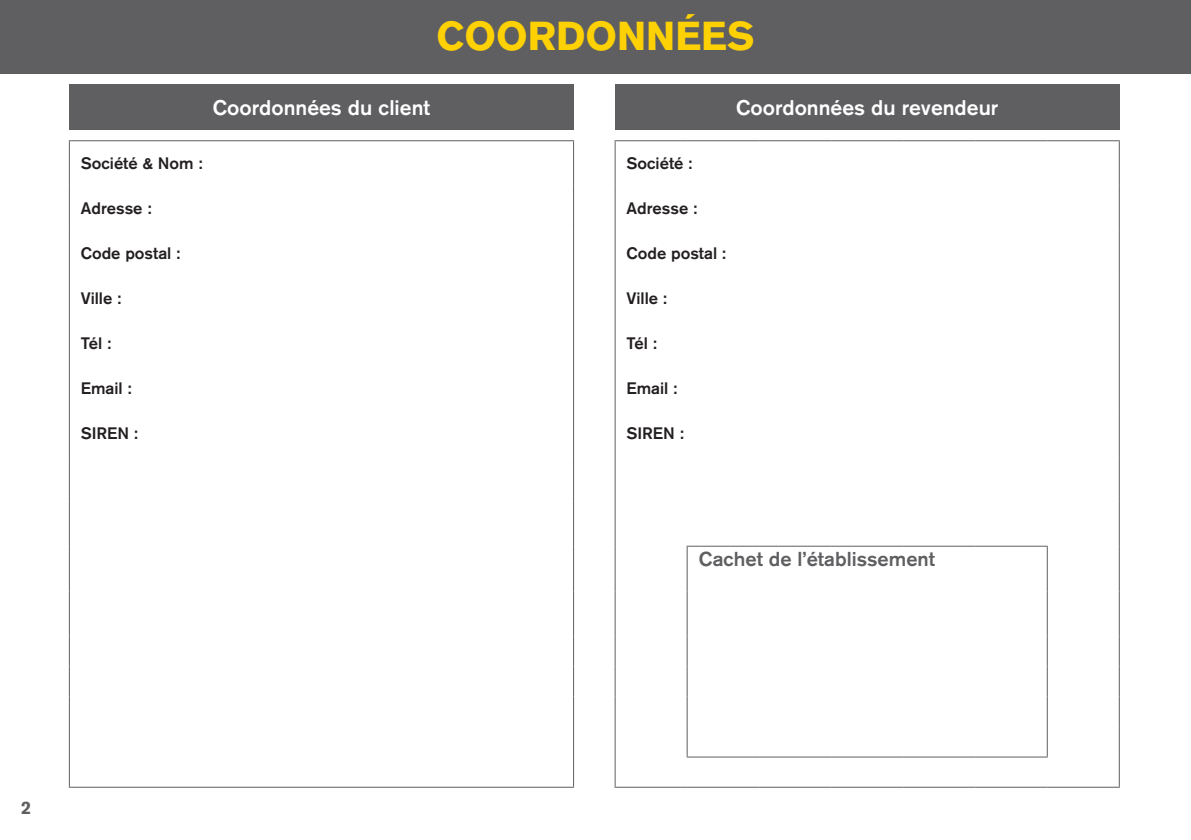
<style>
.page{position:relative;width:1191px;height:840px;background:#fff}
.page>*{position:absolute;margin:0;border:0;box-sizing:border-box;transform-origin:0 0}
.t1{font:700 40px "Akzidenz Grotesk BQ";color:#fed105}
.t2{font:500 21px "Akzidenz Grotesk BQ";color:#fff}
.t3{font:500 20px "Akzidenz Grotesk BQ";color:#5f5f62}
.t4{font:700 18px "Akzidenz Grotesk BQ";color:#5f5f62}
.t5{font:500 16.4px "Akzidenz Grotesk BQ";color:#231f20}
</style>
<div class="page">
<div style="left:69px;top:85px;width:504px;height:45px;background:#5f5f62"></div>
<div style="left:615px;top:85px;width:504px;height:45px;background:#5f5f62"></div>
<hr style="left:69px;top:140px;width:505px;height:1px;background:#5f5f62">
<hr style="left:69px;top:141px;width:1px;height:45px;background:#5f5f62">
<hr style="left:573px;top:141px;width:1px;height:45px;background:#5f5f62">
<hr style="left:69px;top:186px;width:1px;height:45px;background:#5f5f62">
<hr style="left:573px;top:186px;width:1px;height:45px;background:#5f5f62">
<hr style="left:69px;top:231px;width:1px;height:45px;background:#5f5f62">
<hr style="left:573px;top:231px;width:1px;height:45px;background:#5f5f62">
<hr style="left:69px;top:276px;width:1px;height:45px;background:#5f5f62">
<hr style="left:573px;top:276px;width:1px;height:45px;background:#5f5f62">
<hr style="left:69px;top:321px;width:1px;height:45px;background:#5f5f62">
<hr style="left:573px;top:321px;width:1px;height:45px;background:#5f5f62">
<hr style="left:69px;top:366px;width:1px;height:45px;background:#5f5f62">
<hr style="left:573px;top:366px;width:1px;height:45px;background:#5f5f62">
<hr style="left:69px;top:411px;width:1px;height:45px;background:#5f5f62">
<hr style="left:573px;top:411px;width:1px;height:45px;background:#5f5f62">
<hr style="left:69px;top:456px;width:1px;height:45px;background:#5f5f62">
<hr style="left:573px;top:456px;width:1px;height:45px;background:#5f5f62">
<hr style="left:69px;top:501px;width:1px;height:45px;background:#5f5f62">
<hr style="left:573px;top:501px;width:1px;height:45px;background:#5f5f62">
<hr style="left:69px;top:546px;width:1px;height:45px;background:#5f5f62">
<hr style="left:573px;top:546px;width:1px;height:45px;background:#5f5f62">
<hr style="left:69px;top:591px;width:1px;height:45px;background:#5f5f62">
<hr style="left:573px;top:591px;width:1px;height:45px;background:#5f5f62">
<hr style="left:69px;top:636px;width:1px;height:30px;background:#5f5f62">
<hr style="left:573px;top:636px;width:1px;height:30px;background:#5f5f62">
<hr style="left:69px;top:666px;width:1px;height:30px;background:#5f5f62">
<hr style="left:573px;top:666px;width:1px;height:30px;background:#5f5f62">
<hr style="left:69px;top:696px;width:1px;height:30px;background:#5f5f62">
<hr style="left:573px;top:696px;width:1px;height:30px;background:#5f5f62">
<hr style="left:69px;top:726px;width:1px;height:30px;background:#5f5f62">
<hr style="left:573px;top:726px;width:1px;height:30px;background:#5f5f62">
<hr style="left:69px;top:756px;width:1px;height:30px;background:#5f5f62">
<hr style="left:573px;top:756px;width:1px;height:30px;background:#5f5f62">
<hr style="left:69px;top:786px;width:505px;height:1px;background:#5f5f62">
<hr style="left:614px;top:140px;width:73px;height:1px;background:#5f5f62">
<hr style="left:614px;top:141px;width:1px;height:45px;background:#5f5f62">
<hr style="left:687px;top:140px;width:72px;height:1px;background:#5f5f62">
<hr style="left:759px;top:140px;width:72px;height:1px;background:#5f5f62">
<hr style="left:831px;top:140px;width:72px;height:1px;background:#5f5f62">
<hr style="left:903px;top:140px;width:72px;height:1px;background:#5f5f62">
<hr style="left:975px;top:140px;width:72px;height:1px;background:#5f5f62">
<hr style="left:1047px;top:140px;width:72px;height:1px;background:#5f5f62">
<hr style="left:1118px;top:141px;width:1px;height:45px;background:#5f5f62">
<hr style="left:614px;top:186px;width:1px;height:45px;background:#5f5f62">
<hr style="left:1118px;top:186px;width:1px;height:45px;background:#5f5f62">
<hr style="left:614px;top:231px;width:1px;height:45px;background:#5f5f62">
<hr style="left:1118px;top:231px;width:1px;height:45px;background:#5f5f62">
<hr style="left:614px;top:276px;width:1px;height:45px;background:#5f5f62">
<hr style="left:1118px;top:276px;width:1px;height:45px;background:#5f5f62">
<hr style="left:614px;top:321px;width:1px;height:45px;background:#5f5f62">
<hr style="left:1118px;top:321px;width:1px;height:45px;background:#5f5f62">
<hr style="left:614px;top:366px;width:1px;height:45px;background:#5f5f62">
<hr style="left:1118px;top:366px;width:1px;height:45px;background:#5f5f62">
<hr style="left:614px;top:411px;width:1px;height:45px;background:#5f5f62">
<hr style="left:1118px;top:411px;width:1px;height:45px;background:#5f5f62">
<hr style="left:614px;top:456px;width:1px;height:45px;background:#5f5f62">
<hr style="left:1118px;top:456px;width:1px;height:45px;background:#5f5f62">
<hr style="left:614px;top:501px;width:1px;height:45px;background:#5f5f62">
<hr style="left:1118px;top:501px;width:1px;height:45px;background:#5f5f62">
<hr style="left:614px;top:546px;width:1px;height:45px;background:#5f5f62">
<hr style="left:1118px;top:546px;width:1px;height:45px;background:#5f5f62">
<hr style="left:614px;top:591px;width:1px;height:45px;background:#5f5f62">
<hr style="left:1118px;top:591px;width:1px;height:45px;background:#5f5f62">
<hr style="left:614px;top:636px;width:1px;height:30px;background:#5f5f62">
<hr style="left:1118px;top:636px;width:1px;height:30px;background:#5f5f62">
<hr style="left:614px;top:666px;width:1px;height:30px;background:#5f5f62">
<hr style="left:1118px;top:666px;width:1px;height:30px;background:#5f5f62">
<hr style="left:614px;top:696px;width:1px;height:30px;background:#5f5f62">
<hr style="left:1118px;top:696px;width:1px;height:30px;background:#5f5f62">
<hr style="left:614px;top:726px;width:1px;height:30px;background:#5f5f62">
<hr style="left:1118px;top:726px;width:1px;height:30px;background:#5f5f62">
<hr style="left:614px;top:756px;width:1px;height:30px;background:#5f5f62">
<hr style="left:1118px;top:756px;width:1px;height:30px;background:#5f5f62">
<hr style="left:614px;top:786px;width:73px;height:1px;background:#5f5f62">
<hr style="left:687px;top:786px;width:72px;height:1px;background:#5f5f62">
<hr style="left:759px;top:786px;width:72px;height:1px;background:#5f5f62">
<hr style="left:831px;top:786px;width:72px;height:1px;background:#5f5f62">
<hr style="left:903px;top:786px;width:72px;height:1px;background:#5f5f62">
<hr style="left:975px;top:786px;width:72px;height:1px;background:#5f5f62">
<hr style="left:1047px;top:786px;width:72px;height:1px;background:#5f5f62">
<hr style="left:686px;top:545px;width:73px;height:1px;background:#5f5f62">
<hr style="left:686px;top:546px;width:1px;height:45px;background:#5f5f62">
<hr style="left:759px;top:545px;width:72px;height:1px;background:#5f5f62">
<hr style="left:831px;top:545px;width:72px;height:1px;background:#5f5f62">
<hr style="left:903px;top:545px;width:72px;height:1px;background:#5f5f62">
<hr style="left:975px;top:545px;width:72px;height:1px;background:#5f5f62">
<hr style="left:1046px;top:546px;width:1px;height:45px;background:#5f5f62">
<hr style="left:686px;top:591px;width:1px;height:45px;background:#5f5f62">
<hr style="left:1046px;top:591px;width:1px;height:45px;background:#5f5f62">
<hr style="left:686px;top:636px;width:1px;height:30px;background:#5f5f62">
<hr style="left:1046px;top:636px;width:1px;height:30px;background:#5f5f62">
<hr style="left:686px;top:666px;width:1px;height:30px;background:#5f5f62">
<hr style="left:1046px;top:666px;width:1px;height:30px;background:#5f5f62">
<hr style="left:686px;top:696px;width:1px;height:30px;background:#5f5f62">
<hr style="left:1046px;top:696px;width:1px;height:30px;background:#5f5f62">
<hr style="left:686px;top:726px;width:1px;height:30px;background:#5f5f62">
<hr style="left:1046px;top:726px;width:1px;height:30px;background:#5f5f62">
<hr style="left:686px;top:756px;width:73px;height:1px;background:#5f5f62">
<hr style="left:759px;top:756px;width:72px;height:1px;background:#5f5f62">
<hr style="left:831px;top:756px;width:72px;height:1px;background:#5f5f62">
<hr style="left:903px;top:756px;width:72px;height:1px;background:#5f5f62">
<hr style="left:975px;top:756px;width:72px;height:1px;background:#5f5f62">
<div style="left:0;top:0;width:1191px;height:74px;background:#5f5f62"></div>
<p class="t1" style="left:436px;top:13px;width:320px">COORDONNÉES</p>
<p class="t2" style="left:213px;top:94px;width:219px">Coordonnées du client</p>
<p class="t2" style="left:736px;top:94px;width:264px">Coordonnées du revendeur</p>
<p class="t5" style="left:81px;top:153px;width:123px">Société &amp; Nom :</p>
<p class="t5" style="left:626px;top:153px;width:67px">Société :</p>
<p class="t5" style="left:81px;top:198px;width:72px">Adresse :</p>
<p class="t5" style="left:626px;top:198px;width:72px">Adresse :</p>
<p class="t5" style="left:81px;top:243px;width:101px">Code postal :</p>
<p class="t5" style="left:626px;top:243px;width:101px">Code postal :</p>
<p class="t5" style="left:81px;top:288px;width:42px">Ville :</p>
<p class="t5" style="left:626px;top:288px;width:42px">Ville :</p>
<p class="t5" style="left:81px;top:333px;width:32px">Tél :</p>
<p class="t5" style="left:626px;top:333px;width:32px">Tél :</p>
<p class="t5" style="left:81px;top:378px;width:52px">Email :</p>
<p class="t5" style="left:626px;top:378px;width:52px">Email :</p>
<p class="t5" style="left:81px;top:423px;width:59px">SIREN :</p>
<p class="t5" style="left:626px;top:423px;width:59px">SIREN :</p>
<p class="t3" style="left:699px;top:546px;width:238px">Cachet de l’établissement</p>
<p class="t4" style="left:21px;top:796px;width:12px">2</p>
</div>
